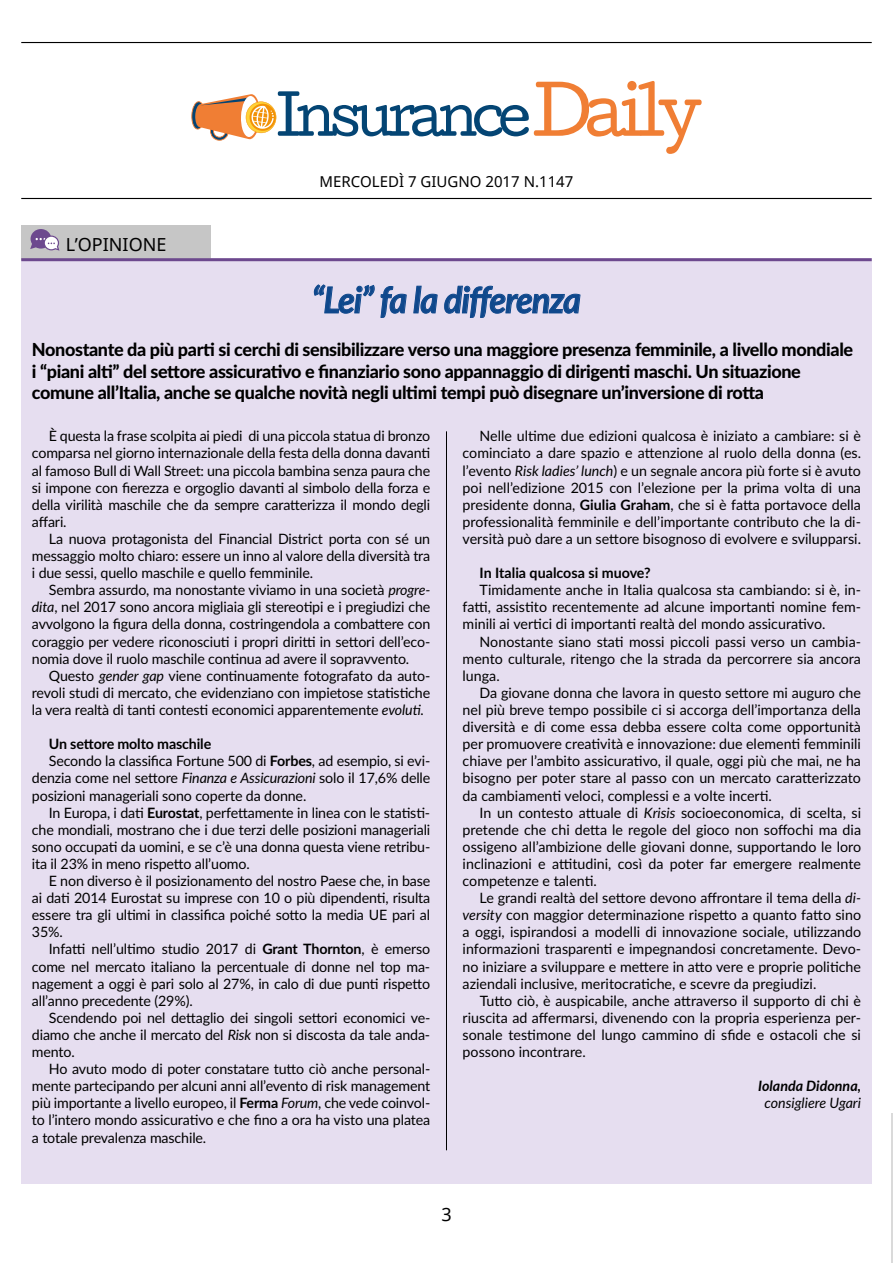
<style>
.page{position:relative;width:893px;height:1263px;background:#fff}
.page>*{position:absolute;margin:0;border:0;box-sizing:border-box;transform-origin:0 0}
.t1{font:italic 700 36px "Lato";letter-spacing:-.025em;color:#0f488c;scale:.95 1}
.t2{font:800 18px/21.6px "Lato";letter-spacing:-.02em;color:#000}
.t3{font:18px "Noto Sans";color:#000}
.t4{font:15px "Noto Sans";color:#000}
.t5{font:14.25px/17.1px "Lato";letter-spacing:-.01em;color:#000;text-align:justify}
.t6{font:700 14.25px "Lato";letter-spacing:-.01em;color:#000}
.t7{font:italic 14.25px "Lato";color:#000}
.t8{font:italic 700 14.25px "Lato";color:#000}
.s1{font-style:italic}
.s2{font-weight:700}
</style>
<div class="page">
<hr style="left:21px;top:42px;width:851px;height:1px;background:#000">
<hr style="left:21px;top:198px;width:851px;height:1px;background:#000">
<svg style="left:191px;top:81px;width:511px;height:73px"></svg>
<hr style="left:892px;top:1113px;width:1px;height:150px;background:#dadada">
<div style="left:21px;top:258px;width:851px;height:926px;background:#e6def0"></div>
<div style="left:21px;top:225px;width:190px;height:35px;background:#c6c6c6"></div>
<hr style="left:21px;top:258px;width:851px;height:3px;background:#6d498e">
<svg style="left:30px;top:229px;width:29px;height:22px"></svg>
<svg style="left:314px;top:284px;width:93px;height:34px"></svg>
<svg style="left:413px;top:285px;width:25px;height:29px"></svg>
<svg style="left:444px;top:285px;width:137px;height:33px"></svg>
<hr style="left:446px;top:431px;width:1px;height:719px;background:#000">
<p class="t3" style="left:66px;top:232px;width:102px">L’OPINIONE</p>
<p class="t4" style="left:320px;top:171px;width:255px">MERCOLEDÌ 7 GIUGNO 2017 N.1147</p>
<h1 class="t1" style="left:312px;top:273px;width:285px">“Lei” fa la differenza</h1>
<p class="t2" style="left:32px;top:338px;width:823px">Nonostante da più parti si cerchi di sensibilizzare verso una maggiore presenza femminile, a livello mondiale i “piani alti” del settore assicurativo e finanziario sono appannaggio di dirigenti maschi. Un situazione comune all’Italia, anche se qualche novità negli ultimi tempi può disegnare un’inversione di rotta</p>
<p class="t5" style="left:32px;top:427px;width:400px;text-indent:17px">È questa la frase scolpita ai piedi di una piccola statua di bronzo comparsa nel giorno internazionale della festa della donna davanti al famoso Bull di Wall Street: una piccola bambina senza paura che si impone con fierezza e orgoglio davanti al simbolo della forza e della virilità maschile che da sempre caratterizza il mondo degli affari.</p>
<p class="t5" style="left:32px;top:530px;width:400px;text-indent:17px">La nuova protagonista del Financial District porta con sé un messaggio molto chiaro: essere un inno al valore della diversità tra i due sessi, quello maschile e quello femminile.</p>
<p class="t5" style="left:32px;top:581px;width:400px;text-indent:17px">Sembra assurdo, ma nonostante viviamo in una società <span class="s1">progre&shy;dita</span>, nel 2017 sono ancora migliaia gli stereotipi e i pregiudizi che avvolgono la figura della donna, costringendola a combattere con coraggio per vedere riconosciuti i propri diritti in settori dell’eco&shy;nomia dove il ruolo maschile continua ad avere il sopravvento.</p>
<p class="t5" style="left:32px;top:666px;width:400px;text-indent:17px">Questo <span class="s1">gender gap</span> viene continuamente fotografato da auto&shy;revoli studi di mercato, che evidenziano con impietose statistiche la vera realtà di tanti contesti economici apparentemente <span class="s1">evoluti.</span></p>
<p class="t6" style="left:49px;top:733px;width:164px">Un settore molto maschile</p>
<p class="t5" style="left:49px;top:752px;width:383px">Secondo la classifica Fortune 500 di <span class="s2">Forbes</span>, ad esempio, si evi-</p>
<p class="t5" style="left:32px;top:769px;width:400px">denzia come nel settore <span class="s1">Finanza e Assicurazioni</span> solo il 17,6% delle</p>
<p class="t5" style="left:32px;top:786px;width:276px">posizioni manageriali sono coperte da donne.</p>
<p class="t5" style="left:49px;top:803px;width:383px">In Europa, i dati <span class="s2">Eurostat</span>, perfettamente in linea con le statisti-</p>
<p class="t5" style="left:32px;top:820px;width:400px">che mondiali, mostrano che i due terzi delle posizioni manageriali</p>
<p class="t5" style="left:32px;top:837px;width:400px">sono occupati da uomini, e se c’è una donna questa viene retribu-</p>
<p class="t5" style="left:32px;top:854px;width:219px">ita il 23% in meno rispetto all’uomo.</p>
<p class="t5" style="left:49px;top:872px;width:383px">E non diverso è il posizionamento del nostro Paese che, in base</p>
<p class="t5" style="left:32px;top:889px;width:400px">ai dati 2014 Eurostat su imprese con 10 o più dipendenti, risulta</p>
<p class="t5" style="left:32px;top:906px;width:400px">essere tra gli ultimi in classifica poiché sotto la media UE pari al</p>
<p class="t5" style="left:32px;top:923px;width:32px">35%.</p>
<p class="t5" style="left:49px;top:940px;width:383px">Infatti nell’ultimo studio 2017 di <span class="s2">Grant Thornton</span>, è emerso</p>
<p class="t5" style="left:32px;top:957px;width:400px">come nel mercato italiano la percentuale di donne nel top ma-</p>
<p class="t5" style="left:32px;top:974px;width:400px">nagement a oggi è pari solo al 27%, in calo di due punti rispetto</p>
<p class="t5" style="left:32px;top:991px;width:162px">all’anno precedente (29%).</p>
<p class="t5" style="left:49px;top:1008px;width:383px">Scendendo poi nel dettaglio dei singoli settori economici ve-</p>
<p class="t5" style="left:32px;top:1025px;width:400px">diamo che anche il mercato del <span class="s1">Risk</span> non si discosta da tale anda-</p>
<p class="t5" style="left:32px;top:1043px;width:44px">mento.</p>
<p class="t5" style="left:49px;top:1060px;width:383px">Ho avuto modo di poter constatare tutto ciò anche personal-</p>
<p class="t5" style="left:32px;top:1077px;width:400px">mente partecipando per alcuni anni all’evento di risk management</p>
<p class="t5" style="left:32px;top:1094px;width:400px">più importante a livello europeo, il <span class="s2">Ferma</span> <span class="s1">Forum</span>, che vede coinvol-</p>
<p class="t5" style="left:32px;top:1111px;width:400px">to l’intero mondo assicurativo e che fino a ora ha visto una platea</p>
<p class="t5" style="left:32px;top:1128px;width:176px">a totale prevalenza maschile.</p>
<p class="t5" style="left:463px;top:427px;width:400px;text-indent:17px">Nelle ultime due edizioni qualcosa è iniziato a cambiare: si è cominciato a dare spazio e attenzione al ruolo della donna (es. l’evento <span class="s1">Risk ladies’ lunch</span>) e un segnale ancora più forte si è avuto poi nell’edizione 2015 con l’elezione per la prima volta di una presidente donna, <span class="s2">Giulia Graham</span>, che si è fatta portavoce della professionalità femminile e dell’importante contributo che la di&shy;versità può dare a un settore bisognoso di evolvere e svilupparsi.</p>
<p class="t6" style="left:480px;top:562px;width:173px">In Italia qualcosa si muove?</p>
<p class="t5" style="left:463px;top:581px;width:400px;text-indent:17px">Timidamente anche in Italia qualcosa sta cambiando: si è, in&shy;fatti, assistito recentemente ad alcune importanti nomine fem&shy;minili ai vertici di importanti realtà del mondo assicurativo.</p>
<p class="t5" style="left:463px;top:632px;width:400px;text-indent:17px">Nonostante siano stati mossi piccoli passi verso un cambia&shy;mento culturale, ritengo che la strada da percorrere sia ancora lunga.</p>
<p class="t5" style="left:463px;top:683px;width:400px;text-indent:17px">Da giovane donna che lavora in questo settore mi auguro che nel più breve tempo possibile ci si accorga dell’importanza della diversità e di come essa debba essere colta come opportunità per promuovere creatività e innovazione: due elementi femminili chiave per l’ambito assicurativo, il quale, oggi più che mai, ne ha bisogno per poter stare al passo con un mercato caratterizzato da cambiamenti veloci, complessi e a volte incerti.</p>
<p class="t5" style="left:463px;top:803px;width:400px;text-indent:17px">In un contesto attuale di <span class="s1">Krisis</span> socioeconomica, di scelta, si pretende che chi detta le regole del gioco non soffochi ma dia ossigeno all’ambizione delle giovani donne, supportando le loro inclinazioni e attitudini, così da poter far emergere realmente competenze e talenti.</p>
<p class="t5" style="left:463px;top:889px;width:400px;text-indent:17px">Le grandi realtà del settore devono affrontare il tema della <span class="s1">di&shy;versity</span> con maggior determinazione rispetto a quanto fatto sino a oggi, ispirandosi a modelli di innovazione sociale, utilizzando informazioni trasparenti e impegnandosi concretamente. Devo&shy;no iniziare a sviluppare e mettere in atto vere e proprie politiche aziendali inclusive, meritocratiche, e scevre da pregiudizi.</p>
<p class="t5" style="left:463px;top:991px;width:400px;text-indent:17px">Tutto ciò, è auspicabile, anche attraverso il supporto di chi è riuscita ad affermarsi, divenendo con la propria esperienza per&shy;sonale testimone del lungo cammino di sfide e ostacoli che si possono incontrare.</p>
<p class="t8" style="left:758px;top:1075px;width:104px">Iolanda Didonna,</p>
<p class="t7" style="left:764px;top:1093px;width:98px">consigliere Ugari</p>
<p class="t3" style="left:441px;top:1202px;width:12px">3</p>
</div>
